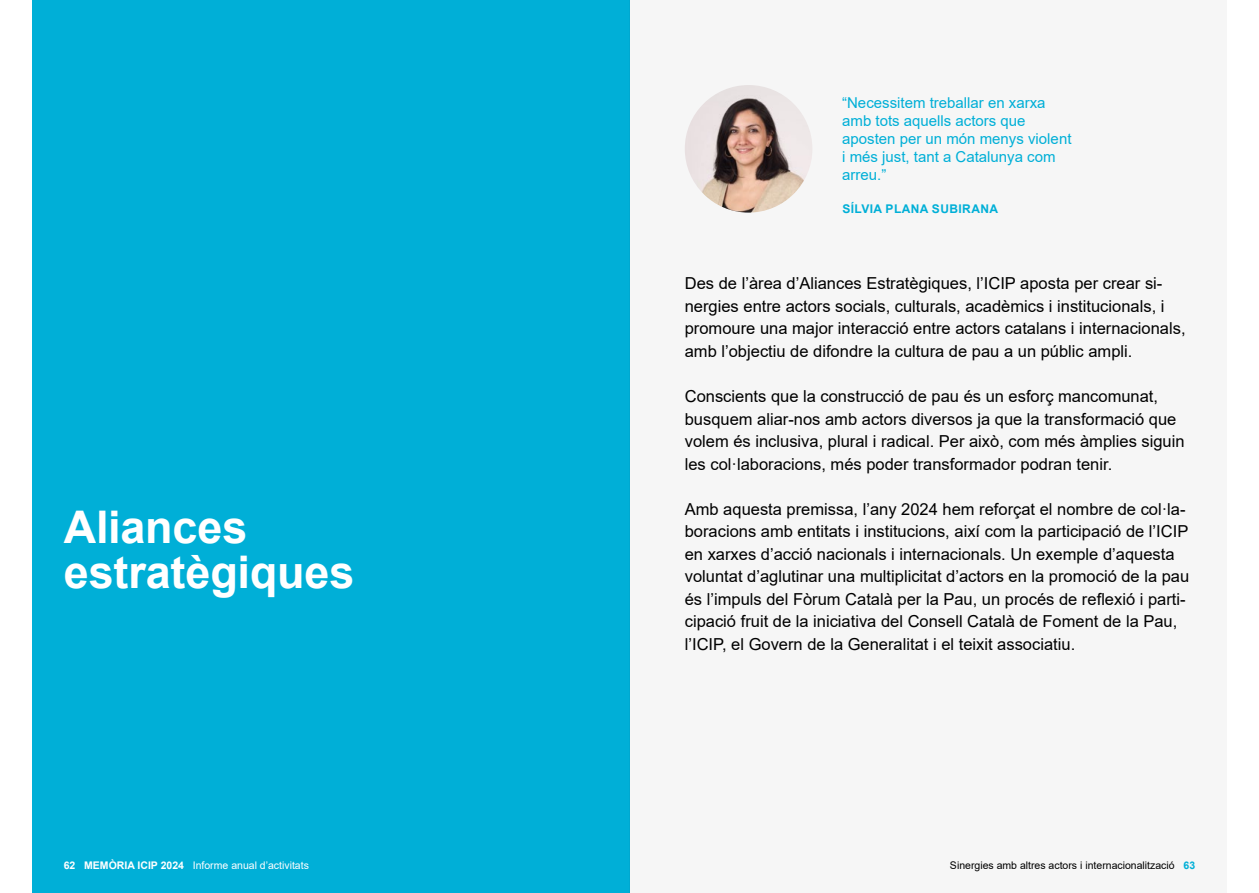
<style>
.page{position:relative;width:1259px;height:893px;background:#fff}
.page>*{position:absolute;margin:0;border:0;box-sizing:border-box;transform-origin:0 0}
.t1{font:700 45px/45px "Arial";letter-spacing:-.005em;color:#fff}
.t2{font:16.5px/22.5px "Arial";color:#000}
.t3{font:15px/18px "Arial";color:#00afd7}
.t4{font:700 12px "Arial";letter-spacing:.035em;color:#00afd7}
.t5{font:10.5px "Arial";color:#000}
.t6{font:10.5px "Arial";color:#fff}
.s1{font-weight:700}
.s2{font-weight:700;color:#00afd7}
</style>
<div class="page">
<div style="left:629px;top:0;width:598px;height:893px;background:#f6f6f6"></div>
<div style="left:32px;top:0;width:597px;height:893px;background:#00afd7"></div>
<img style="left:685px;top:85px;width:127px;height:128px;border-radius:64px">
<h1 class="t1" style="left:64px;top:505px;width:292px">Aliances estratègiques</h1>
<p class="t6" style="left:64px;top:858px;width:247px"><span class="s1">62 MEMÒRIA ICIP 2024</span> Informe anual d’activitats</p>
<p class="t3" style="left:842px;top:94px;width:231px">“Necessitem treballar en xarxa amb tots aquells actors que aposten per un món menys violent i més just, tant a Catalunya com arreu.”</p>
<p class="t4" style="left:842px;top:200px;width:157px">SÍLVIA PLANA SUBIRANA</p>
<p class="t2" style="left:685px;top:272px;width:502px">Des de l’àrea d’Aliances Estratègiques, l’ICIP aposta per crear si&shy;nergies entre actors socials, culturals, acadèmics i institucionals, i promoure una major interacció entre actors catalans i internacionals, amb l’objectiu de difondre la cultura de pau a un públic ampli.</p>
<p class="t2" style="left:685px;top:385px;width:501px">Conscients que la construcció de pau és un esforç mancomunat, busquem aliar-nos amb actors diversos ja que la transformació que volem és inclusiva, plural i radical. Per això, com més àmplies siguin les col·laboracions, més poder transformador podran tenir.</p>
<p class="t2" style="left:685px;top:497px;width:506px">Amb aquesta premissa, l’any 2024 hem reforçat el nombre de col·la&shy;boracions amb entitats i institucions, així com la participació de l’ICIP en xarxes d’acció nacionals i internacionals. Un exemple d’aquesta voluntat d’aglutinar una multiplicitat d’actors en la promoció de la pau és l’impuls del Fòrum Català per la Pau, un procés de reflexió i parti&shy;cipació fruit de la iniciativa del Consell Català de Foment de la Pau, l’ICIP, el Govern de la Generalitat i el teixit associatiu.</p>
<p class="t5" style="left:950px;top:858px;width:247px">Sinergies amb altres actors i internacionalització <span class="s2">63</span></p>
</div>
